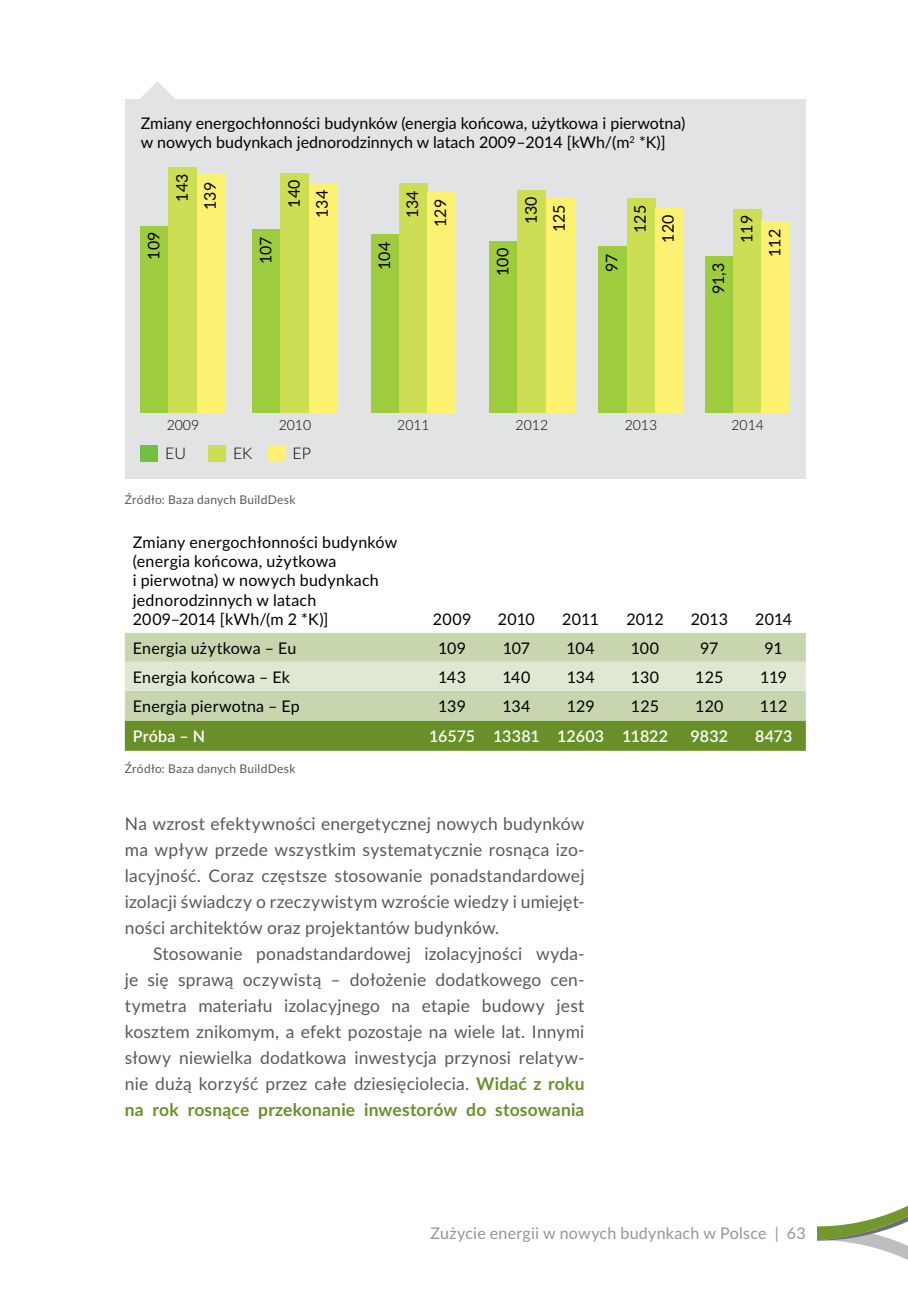
<style>
.page{position:relative;width:908px;height:1304px;background:#fff}
.page>*{position:absolute;margin:0;border:0;box-sizing:border-box;transform-origin:0 0}
.t1{font:17.4px/26px "Lato";letter-spacing:.01em;color:#58595b;text-align:justify}
.t2{font:16px/28px "Lato";color:#000}
.t3{font:16px "Lato";letter-spacing:.015em;color:#939598}
.t4{font:600 16px "Lato";color:#fff}
.t5{font:300 16px "Lato";color:#000}
.t6{font:300 14px "Lato";color:#000}
.t7{font:12px "Lato";letter-spacing:.025em;color:#58595b}
.s1{font-weight:700;color:#699028}
</style>
<div class="page">
<svg style="left:817px;top:1206px;width:90px;height:54px"></svg>
<div style="left:125px;top:633px;width:680px;height:88px;background:#c8d6b0"></div>
<div style="left:125px;top:662px;width:680px;height:29px;background:#e0e8d3"></div>
<div style="left:125px;top:721px;width:680px;height:30px;background:#699028"></div>
<div style="left:125px;top:100px;width:680px;height:379px;background:#e2e3e4"></div>
<svg style="left:139px;top:81px;width:37px;height:19px"></svg>
<div style="left:141px;top:226px;width:28px;height:187px;background:#9ecc3f"></div>
<div style="left:169px;top:168px;width:28px;height:245px;background:#cede54"></div>
<div style="left:197px;top:175px;width:28px;height:238px;background:#fcf171"></div>
<div style="left:253px;top:230px;width:28px;height:183px;background:#9ecc3f"></div>
<div style="left:281px;top:173px;width:28px;height:240px;background:#cede54"></div>
<div style="left:309px;top:183px;width:28px;height:230px;background:#fcf171"></div>
<div style="left:371px;top:235px;width:28px;height:178px;background:#9ecc3f"></div>
<div style="left:399px;top:183px;width:28px;height:230px;background:#cede54"></div>
<div style="left:427px;top:192px;width:28px;height:221px;background:#fcf171"></div>
<div style="left:489px;top:242px;width:28px;height:171px;background:#9ecc3f"></div>
<div style="left:517px;top:190px;width:28px;height:223px;background:#cede54"></div>
<div style="left:545px;top:199px;width:29px;height:214px;background:#fcf171"></div>
<div style="left:598px;top:247px;width:28px;height:166px;background:#9ecc3f"></div>
<div style="left:626px;top:199px;width:28px;height:214px;background:#cede54"></div>
<div style="left:654px;top:207px;width:28px;height:206px;background:#fcf171"></div>
<div style="left:705px;top:256px;width:28px;height:157px;background:#9ecc3f"></div>
<div style="left:733px;top:209px;width:28px;height:204px;background:#cede54"></div>
<div style="left:761px;top:221px;width:28px;height:192px;background:#fcf171"></div>
<div style="left:141px;top:445px;width:17px;height:17px;background:#72bf44"></div>
<div style="left:208px;top:445px;width:17px;height:17px;background:#cede54"></div>
<div style="left:268px;top:445px;width:17px;height:17px;background:#fcf171"></div>
<p class="t2" style="left:141px;top:113px;width:546px;line-height:19.2px">Zmiany energochłonności budynków (energia końcowa, użytkowa i pierwotna) w nowych budynkach jednorodzinnych w latach 2009–2014 [kWh/(m<sup>2</sup> *K)]</p>
<p class="t2" style="left:139px;top:260px;width:29px;rotate:-90deg">109</p>
<p class="t2" style="left:167px;top:210px;width:37px;text-align:center;rotate:-90deg">143<br>139</p>
<p class="t2" style="left:251px;top:264px;width:29px;rotate:-90deg">107</p>
<p class="t2" style="left:279px;top:218px;width:39px;text-indent:10px;rotate:-90deg">140<br>134</p>
<p class="t2" style="left:369px;top:270px;width:29px;rotate:-90deg">104</p>
<p class="t2" style="left:397px;top:227px;width:38px;text-align:center;rotate:-90deg">134<br>129</p>
<p class="t2" style="left:488px;top:276px;width:29px;rotate:-90deg">100</p>
<p class="t2" style="left:516px;top:232px;width:37px;text-align:center;rotate:-90deg">130<br>125</p>
<p class="t2" style="left:597px;top:272px;width:20px;rotate:-90deg">97</p>
<p class="t2" style="left:625px;top:243px;width:39px;text-indent:10px;rotate:-90deg">125<br>120</p>
<p class="t2" style="left:703px;top:294px;width:33px;rotate:-90deg">91,3</p>
<p class="t2" style="left:731px;top:257px;width:43px;text-indent:14px;rotate:-90deg">119<br>112</p>
<p class="t6" style="left:167px;top:415px;width:34px">2009</p>
<p class="t6" style="left:278px;top:415px;width:34px">2010</p>
<p class="t6" style="left:397px;top:415px;width:34px">2011</p>
<p class="t6" style="left:515px;top:415px;width:34px">2012</p>
<p class="t5" style="left:165px;top:442px;width:22px">EU</p>
<p class="t5" style="left:233px;top:442px;width:21px">EK</p>
<p class="t5" style="left:292px;top:442px;width:20px">EP</p>
<p class="t6" style="left:624px;top:415px;width:34px">2013</p>
<p class="t6" style="left:731px;top:415px;width:34px">2014</p>
<p class="t7" style="left:125px;top:491px;width:172px">Źródło: Baza danych BuildDesk</p>
<p class="t2" style="left:133px;top:532px;width:266px;line-height:19.2px">Zmiany energochłonności budynków (energia końcowa, użytkowa<br>i pierwotna) w nowych budynkach jednorodzinnych w latach<br>2009–2014 [kWh/(m 2 *K)]</p>
<p class="t2" style="left:432px;top:604px;width:40px">2009</p>
<p class="t2" style="left:497px;top:604px;width:38px">2010</p>
<p class="t2" style="left:562px;top:604px;width:38px">2011</p>
<p class="t2" style="left:626px;top:604px;width:39px">2012</p>
<p class="t2" style="left:690px;top:604px;width:39px">2013</p>
<p class="t2" style="left:755px;top:604px;width:38px">2014</p>
<p class="t2" style="left:133px;top:633px;width:165px">Energia użytkowa – Eu</p>
<p class="t2" style="left:438px;top:633px;width:29px">109</p>
<p class="t2" style="left:502px;top:633px;width:29px">107</p>
<p class="t2" style="left:566px;top:633px;width:30px">104</p>
<p class="t2" style="left:630px;top:633px;width:30px">100</p>
<p class="t2" style="left:699px;top:633px;width:20px">97</p>
<p class="t2" style="left:764px;top:633px;width:20px">91</p>
<p class="t2" style="left:133px;top:662px;width:158px">Energia końcowa – Ek</p>
<p class="t2" style="left:438px;top:662px;width:29px">143</p>
<p class="t2" style="left:502px;top:662px;width:29px">140</p>
<p class="t2" style="left:566px;top:662px;width:30px">134</p>
<p class="t2" style="left:630px;top:662px;width:30px">130</p>
<p class="t2" style="left:695px;top:662px;width:30px">125</p>
<p class="t2" style="left:759px;top:662px;width:28px">119</p>
<p class="t2" style="left:133px;top:691px;width:168px">Energia pierwotna – Ep</p>
<p class="t2" style="left:438px;top:691px;width:29px">139</p>
<p class="t2" style="left:502px;top:691px;width:30px">134</p>
<p class="t2" style="left:566px;top:691px;width:30px">129</p>
<p class="t2" style="left:630px;top:691px;width:30px">125</p>
<p class="t2" style="left:695px;top:691px;width:30px">120</p>
<p class="t2" style="left:759px;top:691px;width:29px">112</p>
<p class="t4" style="left:133px;top:724px;width:74px">Próba – N</p>
<p class="t4" style="left:429px;top:724px;width:240px">16575 13381 12603 11822</p>
<p class="t4" style="left:690px;top:724px;width:39px">9832</p>
<p class="t4" style="left:754px;top:724px;width:39px">8473</p>
<p class="t7" style="left:125px;top:760px;width:172px">Źródło: Baza danych BuildDesk</p>
<p class="t1" style="left:125px;top:810px;width:461px">Na wzrost efektywności energetycznej nowych budynków ma wpływ przede wszystkim systematycznie rosnąca izo&shy;lacyjność. Coraz częstsze stosowanie ponadstandardowej izolacji świadczy o rzeczywistym wzroście wiedzy i umiejęt&shy;ności architektów oraz projektantów budynków.</p>
<p class="t1" style="left:125px;top:940px;width:461px;text-indent:28px">Stosowanie ponadstandardowej izolacyjności wyda&shy;je się sprawą oczywistą – dołożenie dodatkowego cen&shy;tymetra materiału izolacyjnego na etapie budowy jest kosztem znikomym, a efekt pozostaje na wiele lat. Innymi słowy niewielka dodatkowa inwestycja przynosi relatyw&shy;nie dużą korzyść przez całe dziesięciolecia. <span class="s1">Widać z roku na rok rosnące przekonanie inwestorów do stosowania</span></p>
<p class="t3" style="left:430px;top:1221px;width:376px">Zużycie energii w nowych budynkach w Polsce | 63</p>
</div>
